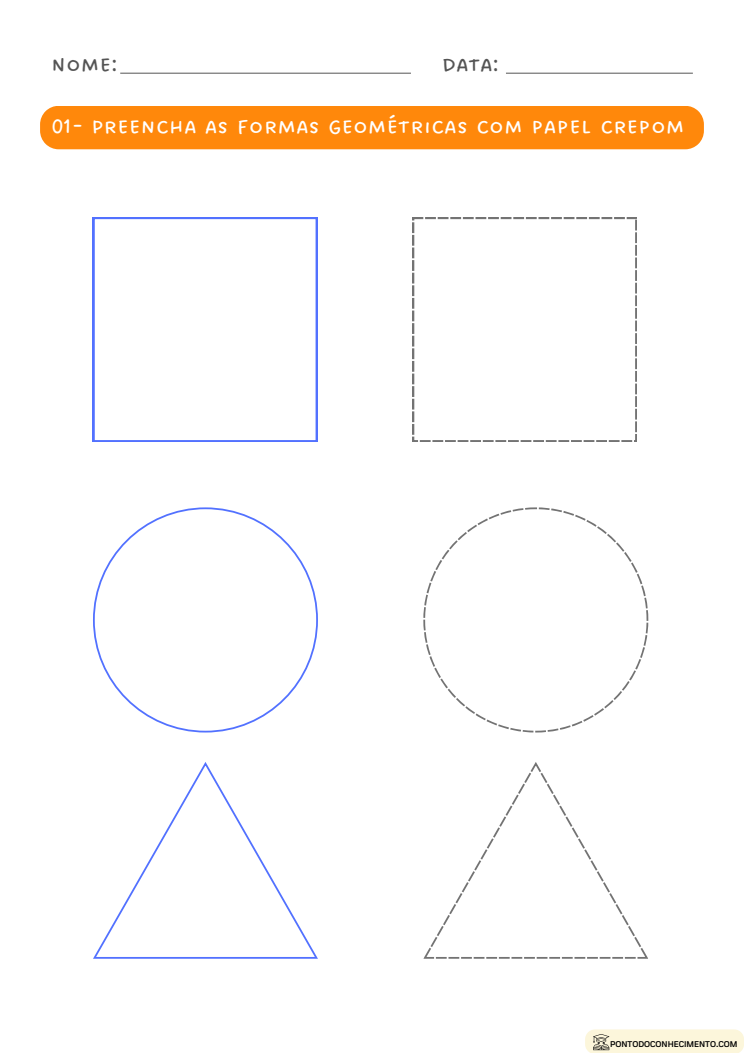
<style>
.page{position:relative;width:744px;height:1053px;background:#fff}
.page>*{position:absolute;margin:0;border:0;box-sizing:border-box;transform-origin:0 0}
.t1{font:28px "DO All Caps Regular";color:#fff}
.t2{font:27.88px "DO All Caps Regular";color:#545454}
.t3{font:700 8.84px "Akzentica 4 F Semi";color:#000}
</style>
<div class="page">
<hr style="left:120px;top:73px;width:291px;height:1px;background:#545454">
<hr style="left:506px;top:73px;width:187px;height:1px;background:#545454">
<div style="left:40px;top:106px;width:664px;height:43px;background:#ff880b"></div>
<svg style="left:93px;top:217px;width:224px;height:225px"></svg>
<svg style="left:413px;top:217px;width:224px;height:225px"></svg>
<svg style="left:93px;top:507px;width:225px;height:225px"></svg>
<svg style="left:423px;top:507px;width:225px;height:225px"></svg>
<svg style="left:93px;top:762px;width:225px;height:196px"></svg>
<svg style="left:424px;top:762px;width:224px;height:196px"></svg>
<svg style="left:585px;top:1029px;width:159px;height:23px;background:#f6f0d7"></svg>
<p class="t2" style="left:51px;top:46px;width:69px">Nome:</p>
<p class="t2" style="left:442px;top:46px;width:60px">data:</p>
<p class="t1" style="left:51px;top:109px;width:635px">01- Preencha as formas geométricas com papel crepom</p>
<p class="t3" style="left:610px;top:1040px;width:129px">PONTODOCONHECIMENTO.COM</p>
</div>
